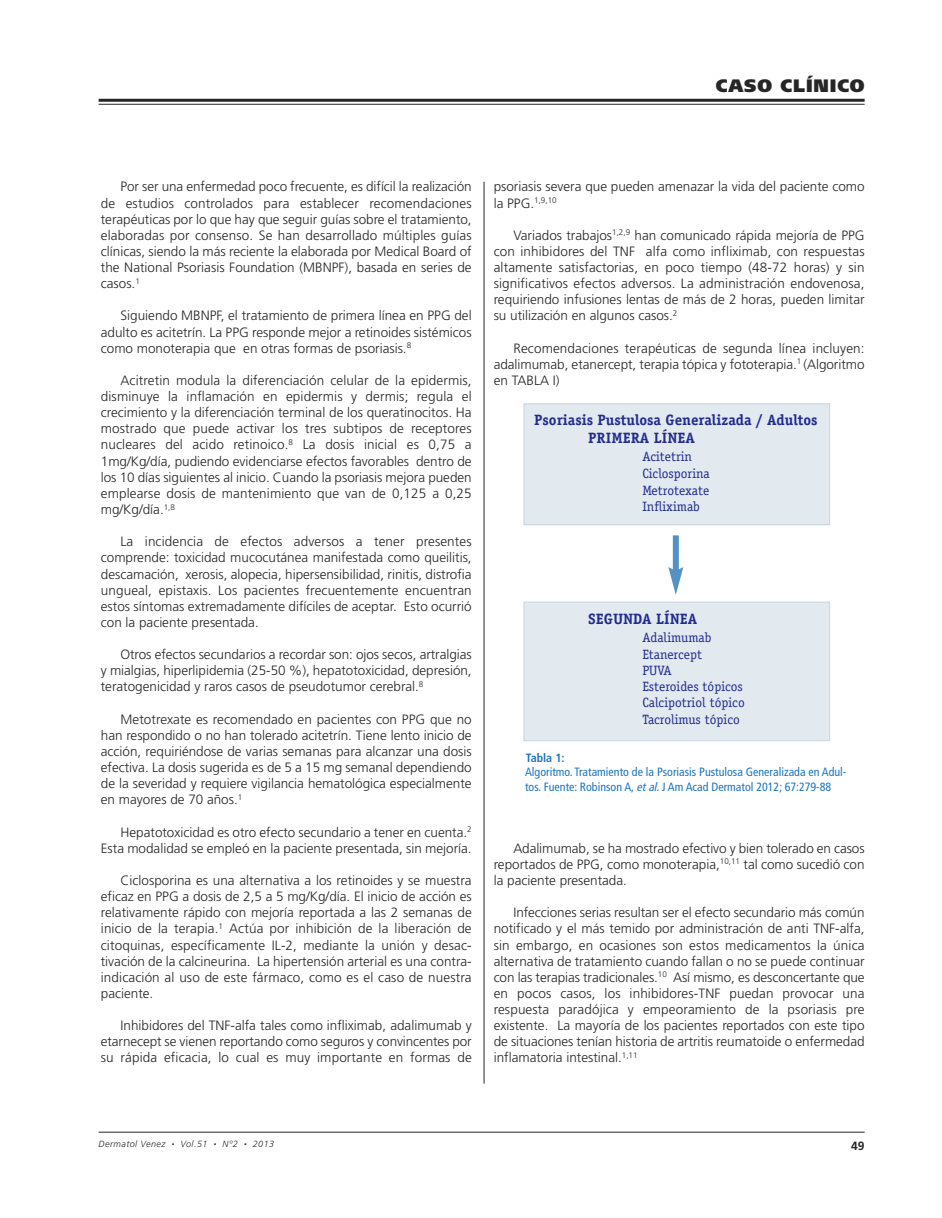
<style>
.page{position:relative;width:942px;height:1218px;background:#fff}
.page>*{position:absolute;margin:0;border:0;box-sizing:border-box;transform-origin:0 0}
.t1{font:900 18px "Frutiger";letter-spacing:.05em;color:#272627}
.t2{font:700 15px/18px "Officina Serif";color:#222c8e}
.t3{font:300 13.5px/16px "Frutiger";color:#272627;text-align:justify}
.t4{font:13.5px/16.4px "Officina Serif";color:#222c8e}
.t5{font:condensed 12px/14.4px "Frutiger";color:#1d75bc}
.t6{font:700 condensed 12px "Frutiger";color:#1d75bc}
.t7{font:700 12px "Frutiger";color:#272627}
.t8{font:italic 300 9px "Frutiger";letter-spacing:.05em;color:#272627}
.s1{font-style:italic}
.s2{font-size:5.25px}
</style>
<div class="page">
<hr style="left:99px;top:99px;width:765px;height:3px;background:#272627">
<hr style="left:99px;top:104px;width:765px;height:1px;background:#272627">
<hr style="left:99px;top:1131px;width:765px;height:1px;background:#272627">
<hr style="left:483px;top:182px;width:1px;height:901px;background:#272627">
<div style="left:524px;top:404px;width:305px;height:120px;background:#e2e9ef"></div>
<div style="left:523px;top:403px;width:306px;height:122px;border:1px solid #c6d2df"></div>
<div style="left:524px;top:602px;width:305px;height:138px;background:#e2e9ef"></div>
<div style="left:523px;top:601px;width:306px;height:140px;border:1px solid #c6d2df"></div>
<div style="left:672px;top:535px;width:6px;height:37px;background:#5492c6"></div>
<svg style="left:668px;top:567px;width:15px;height:28px"></svg>
<h1 class="t1" style="left:715px;top:79px;width:150px">CASO CLÍNICO</h1>
<p class="t3" style="left:101px;top:180px;width:372px;text-indent:20px">Por ser una enfermedad poco frecuente, es difícil la realización de estudios controlados para establecer recomendaciones terapéuticas por lo que hay que seguir guías sobre el tratamiento, elaboradas por consenso. Se han desarrollado múltiples guías clínicas, siendo la más reciente la elaborada por Medical Board of the National Psoriasis Foundation (MBNPF), basada en series de casos.<sup>1</sup></p>
<p class="t3" style="left:101px;top:309px;width:372px;text-indent:20px">Siguiendo MBNPF, el tratamiento de primera línea en PPG del adulto es acitetrín. La PPG responde mejor a retinoides sistémicos como monoterapia que en otras formas de psoriasis.<sup>8</sup></p>
<p class="t3" style="left:101px;top:373px;width:372px;text-indent:20px">Acitretin modula la diferenciación celular de la epidermis, disminuye la inflamación en epidermis y dermis; regula el crecimiento y la diferenciación terminal de los queratinocitos. Ha mostrado que puede activar los tres subtipos de receptores nucleares del acido retinoico.<sup>8</sup> La dosis inicial es 0,75 a 1mg/Kg/día, pudiendo evidenciarse efectos favorables dentro de los 10 días siguientes al inicio. Cuando la psoriasis mejora pueden emplearse dosis de mantenimiento que van de 0,125 a 0,25 mg/Kg/día.<sup>1,8</sup></p>
<p class="t3" style="left:101px;top:534px;width:372px;text-indent:20px">La incidencia de efectos adversos a tener presentes comprende: toxicidad mucocutánea manifestada como queilitis, descamación, xerosis, alopecia, hipersensibilidad, rinitis, distrofia ungueal, epistaxis. Los pacientes frecuentemente encuentran estos síntomas extremadamente difíciles de aceptar. Esto ocurrió con la paciente presentada.</p>
<p class="t3" style="left:101px;top:647px;width:372px;text-indent:20px">Otros efectos secundarios a recordar son: ojos secos, artralgias y mialgias, hiperlipidemia (25-50 %), hepatotoxicidad, depresión, teratogenicidad y raros casos de pseudotumor cerebral.<sup>8</sup></p>
<p class="t3" style="left:101px;top:712px;width:372px;text-indent:20px">Metotrexate es recomendado en pacientes con PPG que no han respondido o no han tolerado acitetrín. Tiene lento inicio de acción, requiriéndose de varias semanas para alcanzar una dosis efectiva. La dosis sugerida es de 5 a 15 mg semanal dependiendo de la severidad y requiere vigilancia hematológica especialmente en mayores de 70 años.<sup>1</sup></p>
<p class="t3" style="left:101px;top:825px;width:372px;text-align:right">Hepatotoxicidad es otro efecto secundario a tener en cuenta.<sup>2<br></sup>Esta modalidad se empleó en la paciente presentada, sin mejoría.</p>
<p class="t3" style="left:101px;top:873px;width:372px;text-indent:20px">Ciclosporina es una alternativa a los retinoides y se muestra eficaz en PPG a dosis de 2,5 a 5 mg/Kg/día. El inicio de acción es relativamente rápido con mejoría reportada a las 2 semanas de inicio de la terapia.<sup>1</sup> Actúa por inhibición de la liberación de citoquinas, específicamente IL-2, mediante la unión y desac&shy;tivación de la calcineurina. La hipertensión arterial es una contra&shy;indicación al uso de este fármaco, como es el caso de nuestra paciente.</p>
<p class="t3" style="left:101px;top:1018px;width:372px;text-indent:20px">Inhibidores del TNF-alfa tales como infliximab, adalimumab y etarnecept se vienen reportando como seguros y convincentes por su rápida eficacia, lo cual es muy importante en formas de</p>
<p class="t3" style="left:493px;top:180px;width:372px">psoriasis severa que pueden amenazar la vida del paciente como la PPG.<sup>1,9,10</sup></p>
<p class="t3" style="left:493px;top:228px;width:372px;text-indent:20px">Variados trabajos<sup>1,2,9</sup> han comunicado rápida mejoría de PPG con inhibidores del TNF alfa como infliximab, con respuestas altamente satisfactorias, en poco tiempo (48-72 horas) y sin significativos efectos adversos. La administración endovenosa, requiriendo infusiones lentas de más de 2 horas, pueden limitar su utilización en algunos casos.<sup>2</sup></p>
<p class="t3" style="left:493px;top:341px;width:372px;text-indent:20px">Recomendaciones terapéuticas de segunda línea incluyen: adalimumab, etanercept, terapia tópica y fototerapia.<sup>1</sup> (Algoritmo en TABLA I)</p>
<p class="t2" style="left:588px;top:412px;width:231px;text-indent:-54px">Psoriasis Pustulosa Generalizada / Adultos<br>PRIMERA LÍNEA</p>
<p class="t4" style="left:642px;top:448px;width:69px">Acitetrin<br>Ciclosporina<br>Metrotexate<br>Infliximab</p>
<p class="t2" style="left:588px;top:611px;width:110px">SEGUNDA LÍNEA</p>
<p class="t4" style="left:642px;top:629px;width:104px">Adalimumab<br>Etanercept<br>PUVA<br>Esteroides tópicos<br>Calcipotriol tópico<br>Tacrolimus tópico</p>
<p class="t6" style="left:525px;top:752px;width:40px">Tabla 1:</p>
<p class="t5" style="left:525px;top:765px;width:323px">Algoritmo. Tratamiento de la Psoriasis Pustulosa Generalizada en Adul&shy;tos. Fuente: Robinson A, <span class="s1">etal.</span>J Am Acad Dermatol 2012; 67:279-88</p>
<p class="t3" style="left:493px;top:841px;width:372px;text-indent:20px">Adalimumab, se ha mostrado efectivo y bien tolerado en casos reportados de PPG, como monoterapia,<sup>10,11</sup> tal como sucedió con la paciente presentada.</p>
<p class="t3" style="left:493px;top:905px;width:372px;text-indent:20px">Infecciones serias resultan ser el efecto secundario más común notificado y el más temido por administración de anti TNF-alfa, sin embargo, en ocasiones son estos medicamentos la única alternativa de tratamiento cuando fallan o no se puede continuar con las terapias tradicionales.<sup>10</sup> Así mismo, es desconcertante que en pocos casos, los inhibidores-TNF puedan provocar una respuesta paradójica y empeoramiento de la psoriasis pre existente. La mayoría de los pacientes reportados con este tipo de situaciones tenían historia de artritis reumatoide o enfermedad inflamatoria intestinal.<sup>1,11</sup></p>
<p class="t8" style="left:99px;top:1140px;width:177px">Dermatol Venez <span class="s2">•</span> Vol.51 <span class="s2">•</span> Nº2 <span class="s2">•</span> 2013</p>
<p class="t7" style="left:851px;top:1140px;width:15px">49</p>
</div>
